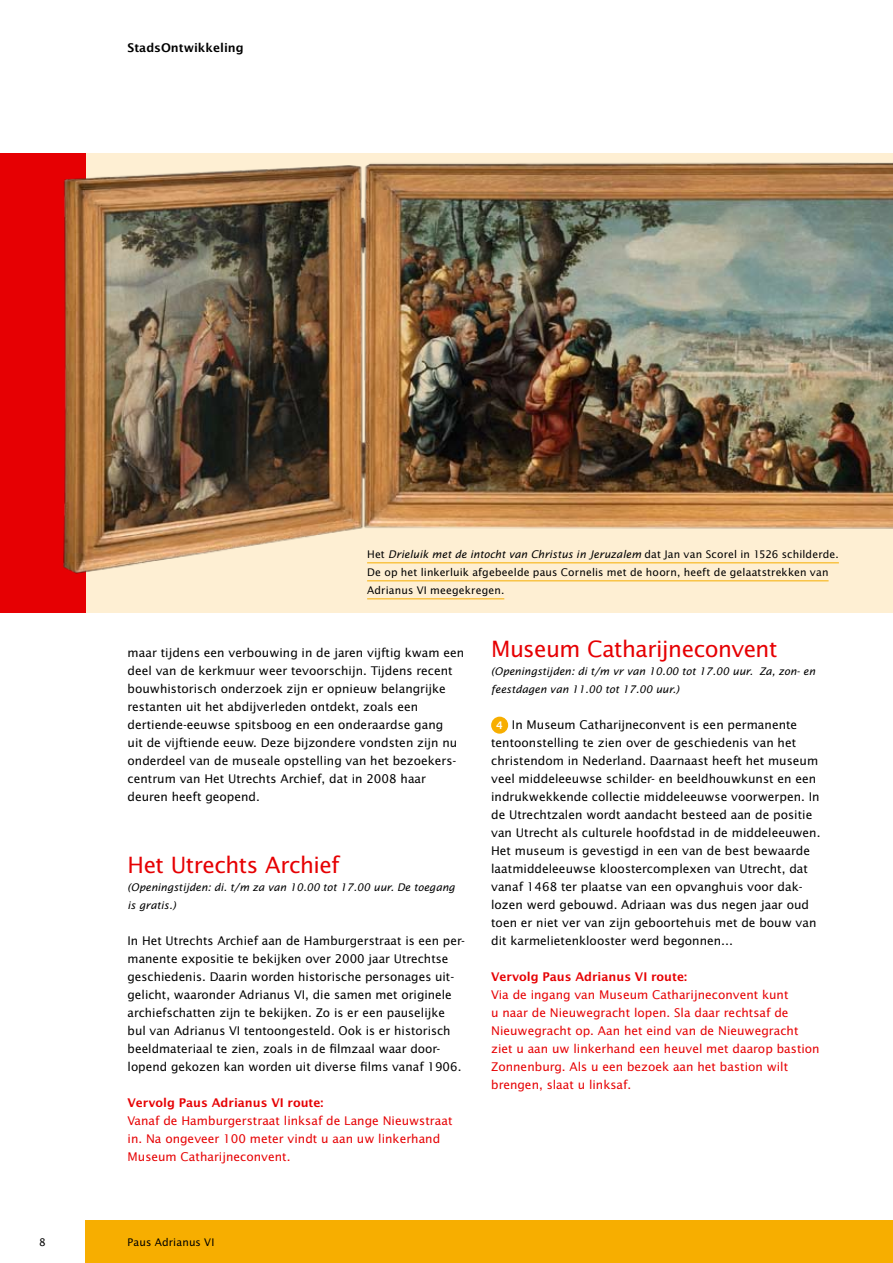
<style>
.page{position:relative;width:893px;height:1263px;background:#fff}
.page>*{position:absolute;margin:0;border:0;box-sizing:border-box;transform-origin:0 0}
.t1{font:22.5px "Lucida Sans";letter-spacing:-.025em;color:#e60003}
.t2{font:12px/18px "Lucida Sans";color:#000}
.t3{font:12px/18px "Lucida Sans";color:#e60003}
.t4{font:600 12px "Lucida Sans";color:#e60003}
.t5{font:600 12px "Lucida Sans";color:#000}
.t6{font:10.5px/18px "Lucida Sans";letter-spacing:.015em;color:#000}
.t7{font:italic 10.5px/18px "Lucida Sans";color:#000}
.s1{font-style:italic}
.s2{font-weight:600;font-size:10.5px;color:#fff}
</style>
<div class="page">
<div style="left:85px;top:1220px;width:808px;height:43px;background:#f7ae00"></div>
<div style="left:0;top:153px;width:85px;height:459px;background:#e60003"></div>
<img style="left:61px;top:153px;width:832px;height:460px">
<div style="left:491px;top:717px;width:17px;height:17px;background:#f7ae00;border-radius:50%"></div>
<hr style="left:367px;top:562px;width:472px;height:1px;background:#f7ae00">
<hr style="left:367px;top:580px;width:462px;height:1px;background:#f7ae00">
<hr style="left:367px;top:598px;width:137px;height:1px;background:#f7ae00">
<p class="t5" style="left:128px;top:40px;width:118px">StadsOntwikkeling</p>
<p class="t6" style="left:367px;top:544px;width:473px">Het <span class="s1">Drieluik met de intocht van Christus in Jeruzalem</span> dat Jan van Scorel in 1526 schilderde.<br>De op het linkerluik afgebeelde paus Cornelis met de hoorn, heeft de gelaatstrekken van<br>Adrianus VI meegekregen.</p>
<p class="t2" style="left:128px;top:643px;width:338px">maar tijdens een verbouwing in de jaren vijftig kwam een deel van de kerkmuur weer tevoorschijn. Tijdens recent bouwhistorisch onderzoek zijn er opnieuw belangrijke restanten uit het abdijverleden ontdekt, zoals een dertiende-eeuwse spitsboog en een onderaardse gang<br>uit de vijftiende eeuw. Deze bijzondere vondsten zijn nu onderdeel van de museale opstelling van het bezoekers&shy;centrum van Het Utrechts Archief, dat in 2008 haar deuren heeft geopend.</p>
<h1 class="t1" style="left:128px;top:851px;width:213px">Het Utrechts Archief</h1>
<p class="t7" style="left:128px;top:878px;width:329px">(Openingstijden: di. t/m za van 10.00 tot 17.00 uur. De toegang is gratis.)</p>
<p class="t2" style="left:128px;top:931px;width:339px">In Het Utrechts Archief aan de Hamburgerstraat is een per&shy;manente expositie te bekijken over 2000 jaar Utrechtse geschiedenis. Daarin worden historische personages uit&shy;gelicht, waaronder Adrianus VI, die samen met originele archiefschatten zijn te bekijken. Zo is er een pauselijke bul van Adrianus VI tentoongesteld. Ook is er historisch beeldmateriaal te zien, zoals in de filmzaal waar door&shy;lopend gekozen kan worden uit diverse films vanaf 1906.</p>
<p class="t4" style="left:128px;top:1095px;width:197px">Vervolg Paus Adrianus VI route:</p>
<p class="t3" style="left:128px;top:1111px;width:326px">Vanaf de Hamburgerstraat linksaf de Lange Nieuwstraat in. Na ongeveer 100 meter vindt u aan uw linkerhand<br>Museum Catharijneconvent.</p>
<h1 class="t1" style="left:491px;top:635px;width:288px">Museum Catharijneconvent</h1>
<p class="t7" style="left:491px;top:662px;width:326px">(Openingstijden: di t/m vr van 10.00 tot 17.00 uur. Za, zon- en feestdagen van 11.00 tot 17.00 uur.)</p>
<p class="t2" style="left:491px;top:715px;width:331px;text-indent:5px"><span class="s2">4</span> In Museum Catharijneconvent is een permanente tentoonstelling te zien over de geschiedenis van het christendom in Nederland. Daarnaast heeft het museum veel middeleeuwse schilder- en beeldhouwkunst en een indrukwekkende collectie middeleeuwse voorwerpen. In de Utrechtzalen wordt aandacht besteed aan de positie van Utrecht als culturele hoofdstad in de middeleeuwen.<br>Het museum is gevestigd in een van de best bewaarde laatmiddeleeuwse kloostercomplexen van Utrecht, dat vanaf 1468 ter plaatse van een opvanghuis voor dak&shy;lozen werd gebouwd. Adriaan was dus negen jaar oud toen er niet ver van zijn geboortehuis met de bouw van dit karmelietenklooster werd begonnen…</p>
<p class="t4" style="left:491px;top:969px;width:197px">Vervolg Paus Adrianus VI route:</p>
<p class="t3" style="left:491px;top:985px;width:330px">Via de ingang van Museum Catharijneconvent kunt<br>u naar de Nieuwegracht lopen. Sla daar rechtsaf de Nieuwegracht op. Aan het eind van de Nieuwegracht ziet u aan uw linkerhand een heuvel met daarop bastion Zonnenburg. Als u een bezoek aan het bastion wilt brengen, slaat u linksaf.</p>
<p class="t6" style="left:39px;top:1233px;width:8px">8</p>
<p class="t6" style="left:128px;top:1233px;width:88px">Paus Adrianus VI</p>
</div>
